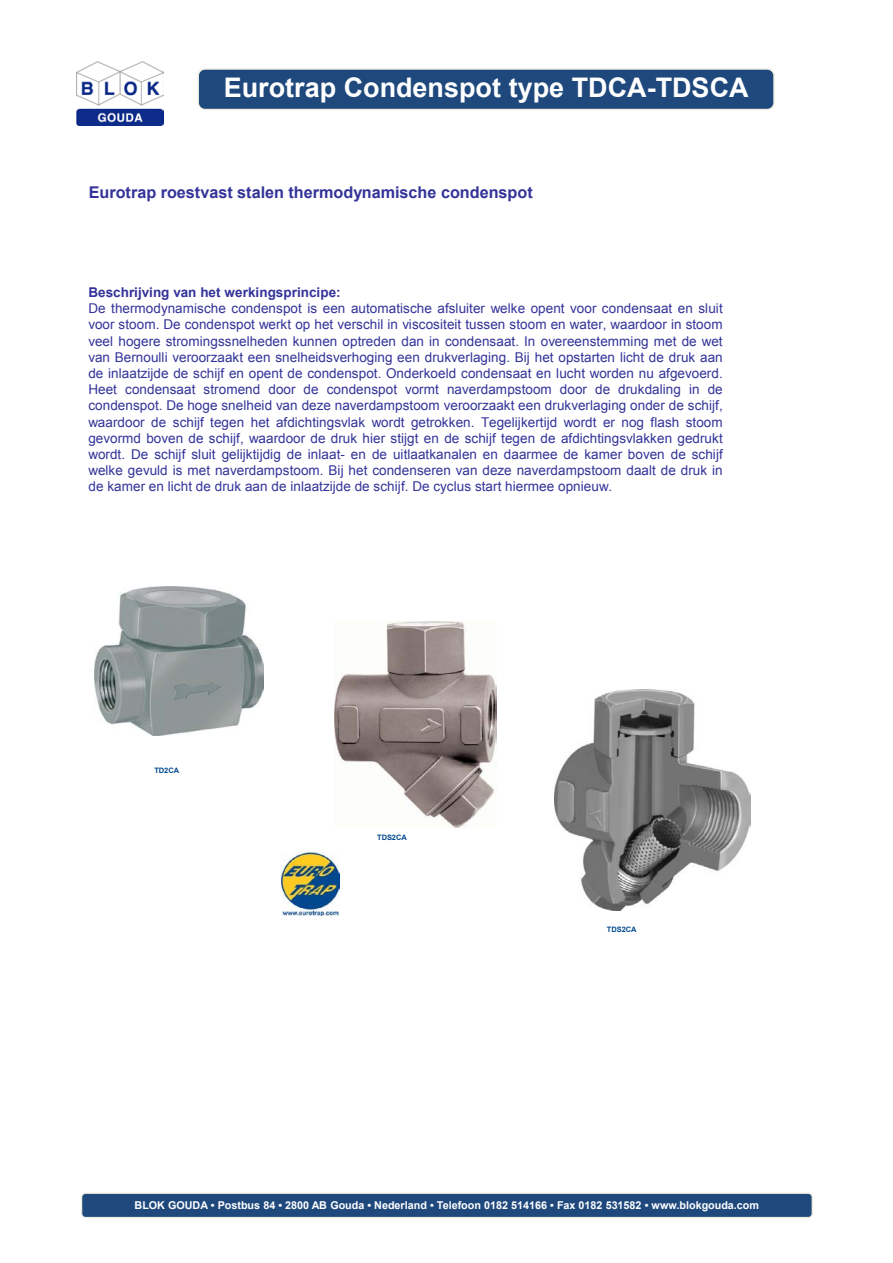
<style>
.page{position:relative;width:893px;height:1263px;background:#fff}
.page>*{position:absolute;margin:0;border:0;box-sizing:border-box;transform-origin:0 0}
.t1{font:700 27px "Arial";color:#fff}
.t2{font:700 16.2px "Arial";color:#339}
.t3{font:13.5px/16.2px "Arial";letter-spacing:.005em;color:#339;text-align:justify}
.t4{font:700 13.5px "Arial";color:#339}
.t5{font:700 10.8px "Arial";color:#fff}
.t6{font:700 7.5px "Arial";letter-spacing:-.005em;color:#004990}
</style>
<div class="page">
<img style="left:281px;top:853px;width:59px;height:63px">
<img style="left:95px;top:586px;width:168px;height:150px">
<img style="left:335px;top:622px;width:162px;height:205px">
<img style="left:555px;top:689px;width:195px;height:222px">
<img style="left:76px;top:62px;width:88px;height:63px">
<div style="left:81px;top:1192px;width:732px;height:26px;background:#1f497d;border:1px solid #eeece1;border-radius:4px"></div>
<div style="left:198px;top:68px;width:577px;height:42px;background:#1f497d;border:1px solid #eeece1;border-radius:7px"></div>
<p class="t1" style="left:224px;top:70px;width:526px">Eurotrap Condenspot type TDCA-TDSCA</p>
<p class="t2" style="left:89px;top:181px;width:446px">Eurotrap roestvast stalen thermodynamische condenspot</p>
<p class="t4" style="left:88px;top:283px;width:254px">Beschrijving van het werkingsprincipe:</p>
<p class="t3" style="left:88px;top:301px;width:636px">De thermodynamische condenspot is een automatische afsluiter welke opent voor condensaat en sluit voor stoom. De condenspot werkt op het verschil in viscositeit tussen stoom en water, waardoor in stoom veel hogere stromingssnelheden kunnen optreden dan in condensaat. In overeenstemming met de wet van Bernoulli veroorzaakt een snelheidsverhoging een drukverlaging. Bij het opstarten licht de druk aan de inlaatzijde de schijf en opent de condenspot. Onderkoeld condensaat en lucht worden nu afgevoerd.<br>Heet condensaat stromend door de condenspot vormt naverdampstoom door de drukdaling in de condenspot. De hoge snelheid van deze naverdampstoom veroorzaakt een drukverlaging onder de schijf, waardoor de schijf tegen het afdichtingsvlak wordt getrokken. Tegelijkertijd wordt er nog flash stoom gevormd boven de schijf, waardoor de druk hier stijgt en de schijf tegen de afdichtingsvlakken gedrukt wordt. De schijf sluit gelijktijdig de inlaat- en de uitlaatkanalen en daarmee de kamer boven de schijf welke gevuld is met naverdampstoom. Bij het condenseren van deze naverdampstoom daalt de druk in de kamer en licht de druk aan de inlaatzijde de schijf. De cyclus start hiermee opnieuw.</p>
<p class="t6" style="left:154px;top:765px;width:26px">TD2CA</p>
<p class="t6" style="left:377px;top:832px;width:31px">TDS2CA</p>
<p class="t6" style="left:607px;top:924px;width:31px">TDS2CA</p>
<p class="t5" style="left:135px;top:1198px;width:626px">BLOK GOUDA • Postbus 84 • 2800 AB Gouda • Nederland • Telefoon 0182 514166 • Fax 0182 531582 • www.blokgouda.com</p>
</div>
